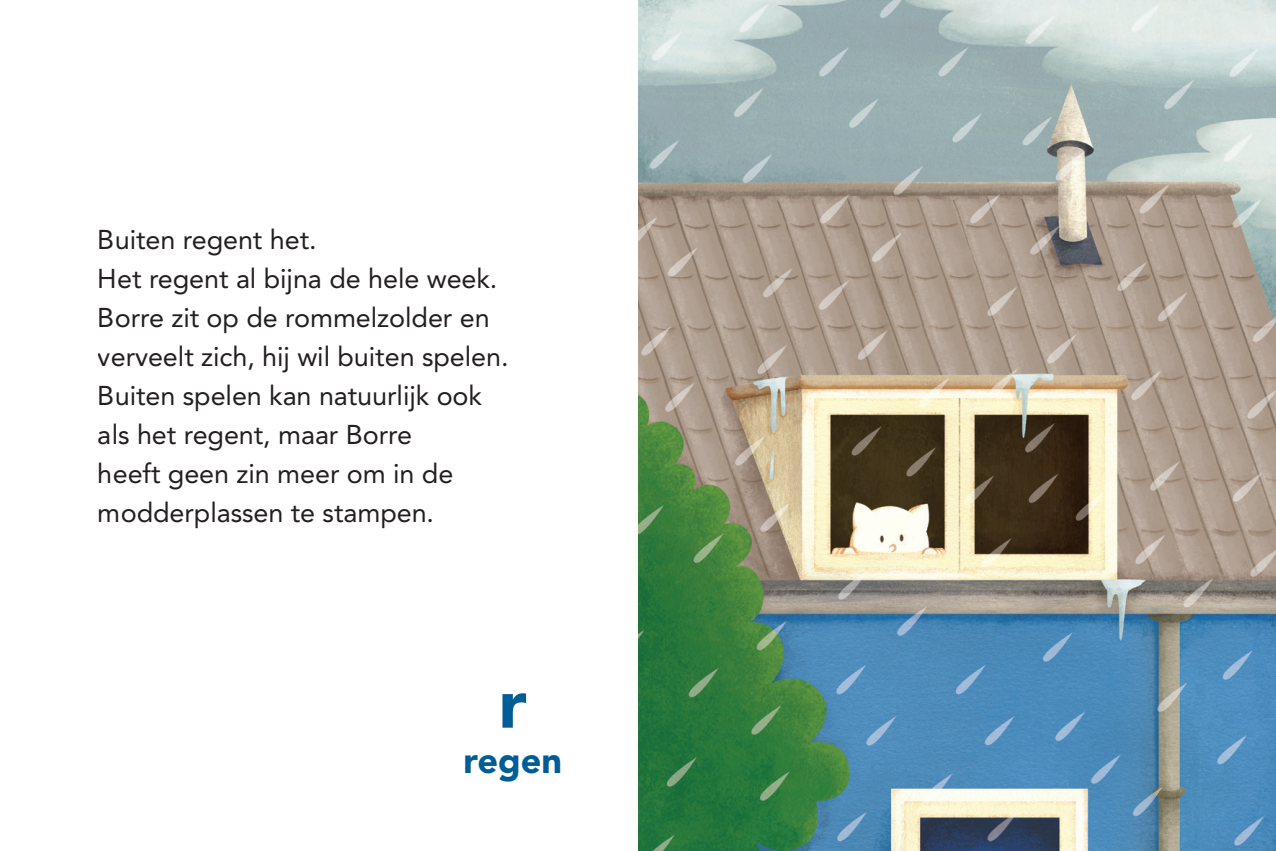
<style>
.page{position:relative;width:1276px;height:851px;background:#fff}
.page>*{position:absolute;margin:0;border:0;box-sizing:border-box;transform-origin:0 0}
.t1{font:900 69px "Avenir LT";color:#005d95}
.t2{font:900 36px "Avenir LT";color:#005d95}
.t3{font:27px/39px "Avenir LT";letter-spacing:-.005em;color:#231f20}
</style>
<div class="page">
<img style="left:638px;top:0;width:638px;height:850px">
<p class="t3" style="left:98px;top:220px;width:412px">Buiten regent het.<br>Het regent al bijna de hele week.<br>Borre zit op de rommelzolder en verveelt zich, hij wil buiten spelen.<br>Buiten spelen kan natuurlijk ook als het regent, maar Borre<br>heeft geen zin meer om in de modderplassen te stampen.</p>
<h1 class="t1" style="left:499px;top:661px;width:30px">r</h1>
<h2 class="t2" style="left:463px;top:738px;width:100px">regen</h2>
</div>
